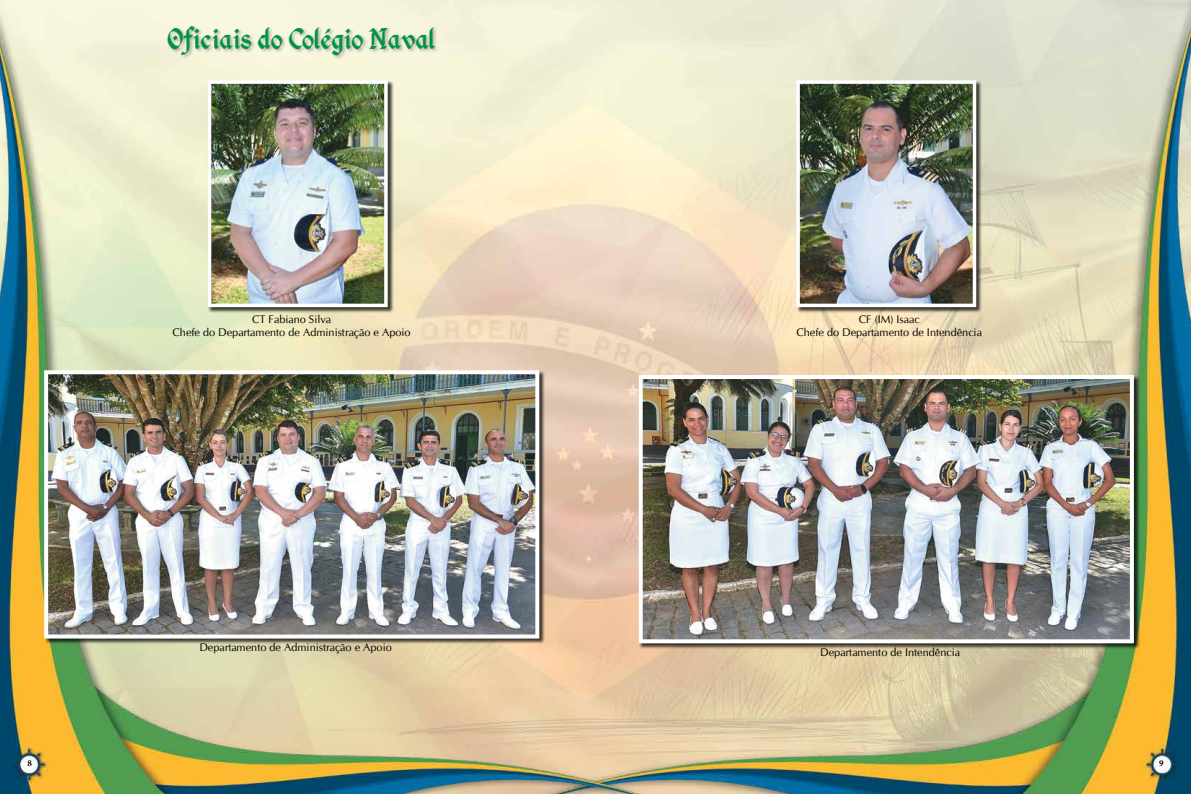
<style>
.page{position:relative;width:1191px;height:794px;background:#fff}
.page>*{position:absolute;margin:0;border:0;box-sizing:border-box;transform-origin:0 0}
.t1{font:32px "Kingthings Calligraphica 2";color:#009249}
.t2{font:11px/13.2px "CG Omega";color:#000;text-align:center}
.t3{font:700 9px "Minion Pro";color:#000}
</style>
<div class="page">
<img style="left:0;top:0;width:1191px;height:794px">
<div style="left:167px;top:25px;width:273px;height:35px;background:#000;opacity:.29"></div>
<div style="left:44px;top:370px;width:501px;height:274px;background:#000;opacity:.75"></div>
<img style="left:49px;top:375px;width:485px;height:258px">
<div style="left:44px;top:370px;width:495px;height:268px;border:4px solid #fff"></div>
<div style="left:638px;top:375px;width:501px;height:274px;background:#000;opacity:.75"></div>
<img style="left:643px;top:380px;width:485px;height:258px">
<div style="left:638px;top:375px;width:495px;height:268px;border:4px solid #fff"></div>
<div style="left:208px;top:80px;width:186px;height:233px;background:#000;opacity:.75"></div>
<img style="left:213px;top:85px;width:170px;height:217px">
<div style="left:208px;top:80px;width:180px;height:227px;border:4px solid #fff"></div>
<div style="left:796px;top:80px;width:186px;height:233px;background:#000;opacity:.75"></div>
<img style="left:801px;top:85px;width:170px;height:217px">
<div style="left:796px;top:80px;width:180px;height:227px;border:4px solid #fff"></div>
<h1 class="t1" style="left:167px;top:20px;width:269px">Oficiais do Colégio Naval</h1>
<p class="t2" style="left:173px;top:313px;width:240px">CT Fabiano Silva<br>Chefe do Departamento de Administração e Apoio</p>
<p class="t2" style="left:199px;top:641px;width:194px">Departamento de Administração e Apoio</p>
<p class="t2" style="left:796px;top:312px;width:187px">CF (IM) Isaac<br>Chefe do Departamento de Intendência</p>
<p class="t2" style="left:820px;top:646px;width:141px">Departamento de Intendência</p>
<p class="t3" style="left:28px;top:757px;width:6px">8</p>
<p class="t3" style="left:1159px;top:757px;width:6px">9</p>
</div>
